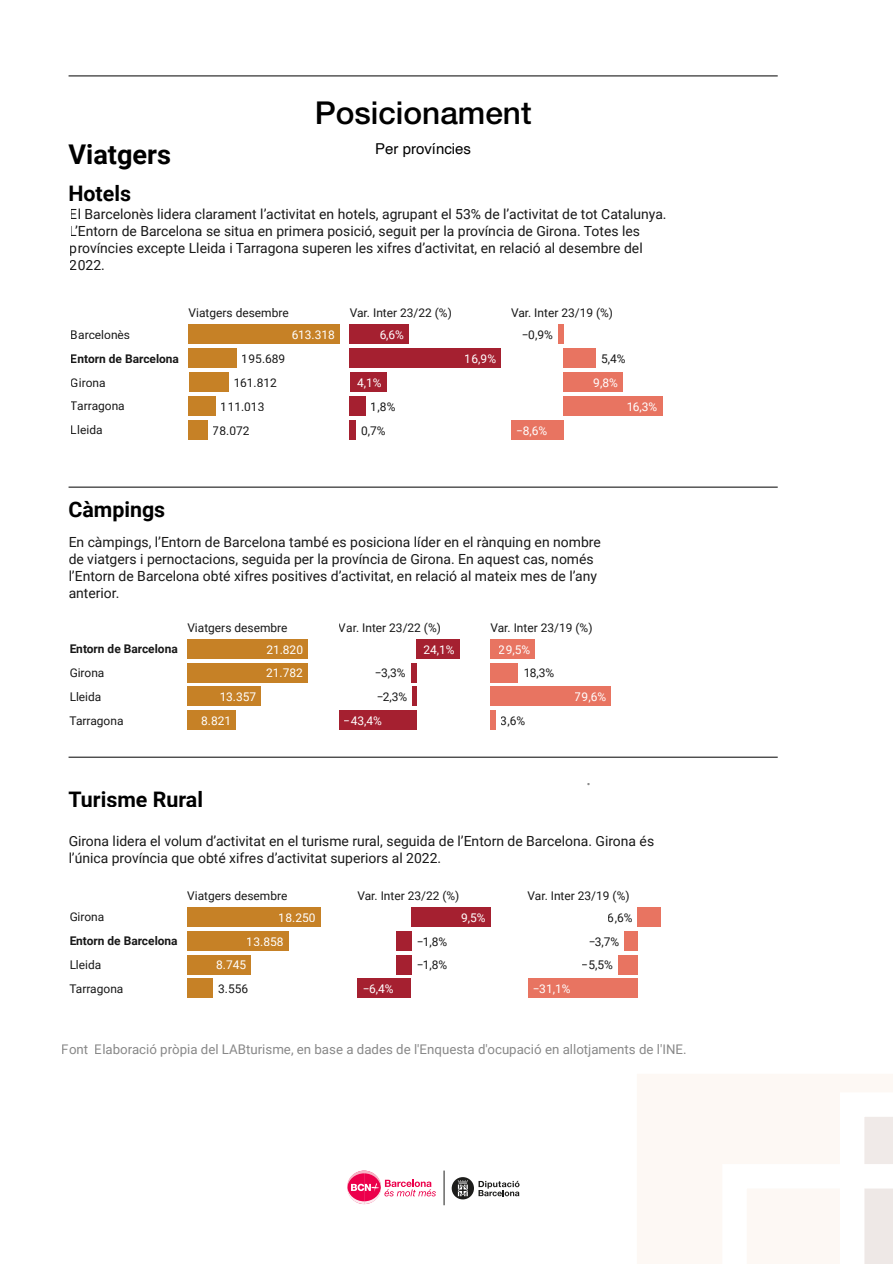
<style>
.page{position:relative;width:893px;height:1288px;background:#fff}
.page>*{position:absolute;margin:0;border:0;box-sizing:border-box;transform-origin:0 0}
.t1{font:500 31.5px "Helvetica Neue LT Std";color:#000}
.t2{font:700 27.15px "Roboto";color:#000}
.t3{font:700 21.45px "Roboto";color:#000}
.t4{font:15px "Helvetica";color:#000}
.t5{font:13.95px/17px "Roboto";color:#181818}
.t6{font:13.35px "Roboto";color:#888}
.t7{font:12px "Roboto";color:#181818}
.t8{font:12px "Roboto";color:#fff}
.t9{font:700 12px "Roboto";color:#181818}
.t10{font:10.95px "Roboto";color:#888}
</style>
<div class="page">
<hr style="left:69px;top:75px;width:709px;height:1px;background:#000">
<hr style="left:69px;top:486px;width:709px;height:1px;background:#000">
<hr style="left:69px;top:756px;width:709px;height:1px;background:#000">
<div style="left:637px;top:1074px;width:256px;height:189px;background:#fdf8f4"></div>
<svg style="left:710px;top:1079px;width:183px;height:184px"></svg>
<svg style="left:452px;top:1177px;width:67px;height:22px"></svg>
<hr style="left:444px;top:1170px;width:1px;height:34px;background:#1d1d1b">
<svg style="left:347px;top:1170px;width:89px;height:33px"></svg>
<div style="left:189px;top:324px;width:151px;height:20px;background:#c68126"></div>
<div style="left:350px;top:324px;width:59px;height:20px;background:#a52030"></div>
<div style="left:558px;top:324px;width:5px;height:20px;background:#e87461"></div>
<div style="left:189px;top:348px;width:48px;height:20px;background:#c68126"></div>
<div style="left:350px;top:348px;width:151px;height:20px;background:#a52030"></div>
<div style="left:563px;top:348px;width:33px;height:20px;background:#e87461"></div>
<div style="left:189px;top:372px;width:40px;height:19px;background:#c68126"></div>
<div style="left:350px;top:372px;width:36px;height:19px;background:#a52030"></div>
<div style="left:563px;top:372px;width:60px;height:19px;background:#e87461"></div>
<div style="left:189px;top:395px;width:27px;height:20px;background:#c68126"></div>
<div style="left:350px;top:395px;width:16px;height:20px;background:#a52030"></div>
<div style="left:563px;top:395px;width:99px;height:20px;background:#e87461"></div>
<div style="left:189px;top:419px;width:19px;height:20px;background:#c68126"></div>
<div style="left:350px;top:419px;width:6px;height:20px;background:#a52030"></div>
<div style="left:511px;top:419px;width:52px;height:20px;background:#e87461"></div>
<div style="left:187px;top:906px;width:134px;height:20px;background:#c68126"></div>
<div style="left:411px;top:906px;width:80px;height:20px;background:#a52030"></div>
<div style="left:637px;top:906px;width:24px;height:20px;background:#e87461"></div>
<div style="left:187px;top:930px;width:101px;height:20px;background:#c68126"></div>
<div style="left:396px;top:930px;width:15px;height:20px;background:#a52030"></div>
<div style="left:624px;top:930px;width:13px;height:20px;background:#e87461"></div>
<div style="left:187px;top:954px;width:64px;height:20px;background:#c68126"></div>
<div style="left:396px;top:954px;width:15px;height:20px;background:#a52030"></div>
<div style="left:618px;top:954px;width:19px;height:20px;background:#e87461"></div>
<div style="left:187px;top:978px;width:26px;height:20px;background:#c68126"></div>
<div style="left:357px;top:978px;width:54px;height:20px;background:#a52030"></div>
<div style="left:527px;top:978px;width:110px;height:20px;background:#e87461"></div>
<div style="left:187px;top:638px;width:121px;height:20px;background:#c68126"></div>
<div style="left:416px;top:638px;width:44px;height:20px;background:#a52030"></div>
<div style="left:490px;top:638px;width:45px;height:20px;background:#e87461"></div>
<div style="left:187px;top:662px;width:121px;height:20px;background:#c68126"></div>
<div style="left:411px;top:662px;width:5px;height:20px;background:#a52030"></div>
<div style="left:490px;top:662px;width:28px;height:20px;background:#e87461"></div>
<div style="left:187px;top:686px;width:74px;height:20px;background:#c68126"></div>
<hr style="left:412px;top:686px;width:4px;height:20px;background:#a52030">
<div style="left:490px;top:686px;width:121px;height:20px;background:#e87461"></div>
<div style="left:187px;top:710px;width:49px;height:20px;background:#c68126"></div>
<div style="left:339px;top:710px;width:77px;height:20px;background:#a52030"></div>
<div style="left:490px;top:710px;width:6px;height:20px;background:#e87461"></div>
<h2 class="t2" style="left:68px;top:135px;width:104px">Viatgers</h2>
<h3 class="t3" style="left:68px;top:178px;width:64px">Hotels</h3>
<h1 class="t1" style="left:315px;top:94px;width:218px">Posicionament</h1>
<p class="t4" style="left:375px;top:137px;width:97px">Per províncies</p>
<p class="t5" style="left:70px;top:205px;width:598px">El Barcelonès lidera clarament l’activitat en hotels, agrupant el 53% de l’activitat de tot Catalunya.<br>L’Entorn de Barcelona se situa en primera posició, seguit per la província de Girona. Totes les províncies excepte Lleida i Tarragona superen les xifres d’activitat, en relació al desembre del 2022.</p>
<p class="t7" style="left:189px;top:304px;width:102px">Viatgers desembre</p>
<p class="t7" style="left:350px;top:304px;width:104px">Var. Inter 23/22 (%)</p>
<p class="t7" style="left:511px;top:304px;width:104px">Var. Inter 23/19 (%)</p>
<p class="t7" style="left:71px;top:326px;width:61px">Barcelonès</p>
<p class="t8" style="left:291px;top:326px;width:45px">613.318</p>
<p class="t8" style="left:379px;top:326px;width:26px">6,6%</p>
<p class="t7" style="left:521px;top:326px;width:33px">−0,9%</p>
<p class="t9" style="left:71px;top:350px;width:110px">Entorn de Barcelona</p>
<p class="t7" style="left:242px;top:350px;width:45px">195.689</p>
<p class="t8" style="left:465px;top:350px;width:33px">16,9%</p>
<p class="t7" style="left:601px;top:350px;width:26px">5,4%</p>
<p class="t7" style="left:71px;top:374px;width:36px">Girona</p>
<p class="t7" style="left:233px;top:374px;width:45px">161.812</p>
<p class="t8" style="left:357px;top:374px;width:26px">4,1%</p>
<p class="t8" style="left:593px;top:374px;width:26px">9,8%</p>
<p class="t7" style="left:71px;top:398px;width:55px">Tarragona</p>
<p class="t7" style="left:221px;top:398px;width:45px">111.013</p>
<p class="t7" style="left:371px;top:398px;width:26px">1,8%</p>
<p class="t8" style="left:626px;top:398px;width:33px">16,3%</p>
<p class="t7" style="left:71px;top:421px;width:33px">Lleida</p>
<p class="t7" style="left:213px;top:422px;width:38px">78.072</p>
<p class="t7" style="left:361px;top:422px;width:26px">0,7%</p>
<p class="t8" style="left:516px;top:422px;width:33px">−8,6%</p>
<h3 class="t3" style="left:68px;top:494px;width:98px">Càmpings</h3>
<p class="t5" style="left:69px;top:533px;width:534px">En càmpings, l’Entorn de Barcelona també es posiciona líder en el rànquing en nombre de viatgers i pernoctacions, seguida per la província de Girona. En aquest cas, només l’Entorn de Barcelona obté xifres positives d’activitat, en relació al mateix mes de l’any anterior.</p>
<p class="t7" style="left:187px;top:619px;width:102px">Viatgers desembre</p>
<p class="t7" style="left:339px;top:619px;width:104px">Var. Inter 23/22 (%)</p>
<p class="t7" style="left:490px;top:619px;width:104px">Var. Inter 23/19 (%)</p>
<p class="t9" style="left:70px;top:640px;width:110px">Entorn de Barcelona</p>
<p class="t8" style="left:266px;top:640px;width:38px">21.820</p>
<p class="t8" style="left:423px;top:640px;width:33px">24,1%</p>
<p class="t8" style="left:499px;top:640px;width:33px">29,5%</p>
<p class="t7" style="left:70px;top:664px;width:36px">Girona</p>
<p class="t8" style="left:266px;top:664px;width:38px">21.782</p>
<p class="t7" style="left:374px;top:664px;width:33px">−3,3%</p>
<p class="t7" style="left:523px;top:664px;width:33px">18,3%</p>
<p class="t7" style="left:70px;top:688px;width:33px">Lleida</p>
<p class="t8" style="left:220px;top:688px;width:38px">13.357</p>
<p class="t7" style="left:376px;top:688px;width:33px">−2,3%</p>
<p class="t8" style="left:575px;top:688px;width:33px">79,6%</p>
<p class="t7" style="left:70px;top:712px;width:55px">Tarragona</p>
<p class="t8" style="left:201px;top:712px;width:31px">8.821</p>
<p class="t8" style="left:344px;top:712px;width:40px">−43,4%</p>
<p class="t7" style="left:501px;top:712px;width:26px">3,6%</p>
<h3 class="t3" style="left:68px;top:783px;width:136px">Turisme Rural</h3>
<p class="t10" style="left:587px;top:776px;width:5px">•</p>
<p class="t5" style="left:69px;top:831px;width:587px">Girona lidera el volum d’activitat en el turisme rural, seguida de l’Entorn de Barcelona. Girona és l’única província que obté xifres d’activitat superiors al 2022.</p>
<p class="t7" style="left:187px;top:886px;width:102px">Viatgers desembre</p>
<p class="t7" style="left:357px;top:886px;width:104px">Var. Inter 23/22 (%)</p>
<p class="t7" style="left:527px;top:886px;width:104px">Var. Inter 23/19 (%)</p>
<p class="t7" style="left:69px;top:908px;width:36px">Girona</p>
<p class="t8" style="left:279px;top:908px;width:38px">18.250</p>
<p class="t8" style="left:461px;top:908px;width:26px">9,5%</p>
<p class="t7" style="left:608px;top:908px;width:26px">6,6%</p>
<p class="t9" style="left:69px;top:932px;width:110px">Entorn de Barcelona</p>
<p class="t8" style="left:247px;top:932px;width:38px">13.858</p>
<p class="t7" style="left:416px;top:932px;width:33px">−1,8%</p>
<p class="t7" style="left:588px;top:932px;width:33px">−3,7%</p>
<p class="t7" style="left:69px;top:956px;width:33px">Lleida</p>
<p class="t8" style="left:216px;top:956px;width:31px">8.745</p>
<p class="t7" style="left:416px;top:956px;width:33px">−1,8%</p>
<p class="t7" style="left:582px;top:956px;width:33px">−5,5%</p>
<p class="t7" style="left:69px;top:980px;width:55px">Tarragona</p>
<p class="t7" style="left:218px;top:980px;width:31px">3.556</p>
<p class="t8" style="left:362px;top:980px;width:33px">−6,4%</p>
<p class="t8" style="left:532px;top:980px;width:40px">−31,1%</p>
<p class="t6" style="left:62px;top:1039px;width:626px">Font Elaboració pròpia del LABturisme, en base a dades de l'Enquesta d'ocupació en allotjaments de l'INE.</p>
</div>
